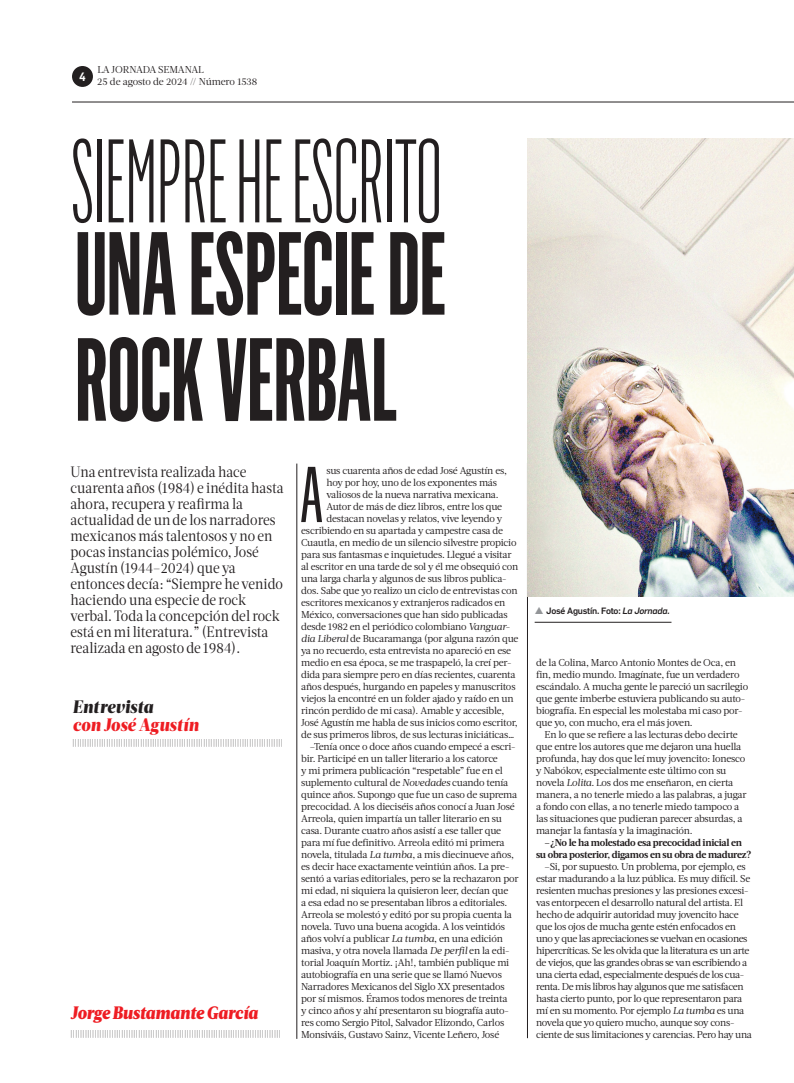
<style>
.page{position:relative;width:794px;height:1083px;background:#fff}
.page>*{position:absolute;margin:0;border:0;box-sizing:border-box;transform-origin:0 0}
.t1{font:300 116.3px "Flama Ultracond";letter-spacing:-.01em;color:#231f20;scale:.9 1}
.t2{font:600 115.8px/106px "Flama Ultracond";letter-spacing:-.005em;color:#231f20;scale:.9 1}
.t3{font:77.3px "Flama Ultracond Basic";color:#231f20}
.t4{font:italic 900 18px "Acta";color:#ee1d23;scale:.9 1}
.t5{font:italic 900 18px "Acta Headline";letter-spacing:.015em;color:#ee1d23;scale:.9 1}
.t6{font:italic 900 18px "Acta Headline";letter-spacing:.015em;color:#231f20;scale:.9 1}
.t7{font:15px/16px "Acta Deck";color:#231f20;scale:.9 1}
.t8{font:600 11.9px "Flama Semicond";color:#fff}
.t9{font:10px/12px "Acta";letter-spacing:-.025em;color:#231f20}
.t10{font:700 10px/12px "Acta";letter-spacing:-.03em;color:#231f20;text-align:center}
.t11{font:10px/12px "Acta Deck";letter-spacing:-.01em;color:#231f20}
.t12{font:500 9px "Flama";letter-spacing:-.02em;color:#231f20}
.t13{font:300 8.5px "Acta";color:#231f20}
.s1{font-style:italic}
.s2{color:#939598}
</style>
<div class="page">
<div style="left:72px;top:66px;width:21px;height:21px;background:#231f20;border-radius:50%"></div>
<hr style="left:297px;top:464px;width:1px;height:575px;background:#231f20">
<hr style="left:527px;top:463px;width:1px;height:575px;background:#231f20">
<hr style="left:534px;top:622px;width:137px;height:1px;background:#231f20">
<hr style="left:72px;top:102px;width:722px;height:1px;background:#231f20">
<img style="left:527px;top:138px;width:267px;height:458px">
<p class="t8" style="left:79px;top:68px;width:8px">4</p>
<p class="t11" style="left:97px;top:64px;width:161px">LA JORNADA SEMANAL<br>25 de agosto de 2024 // Número 1538</p>
<h1 class="t1" style="left:70px;top:113px;width:414px">SIEMPRE HE ESCRITO</h1>
<h2 class="t2" style="left:75px;top:220px;width:414px">UNA ESPECIE DE<br>ROCK VERBAL</h2>
<p class="t7" style="left:70px;top:464px;width:238px">Una entrevista realizada hace cuarenta años (1984) e inédita hasta ahora, recupera y reafirma la actualidad de un de los narradores mexicanos más talentosos y no en pocas instancias polémico, José<br>Agustín (1944‒2024) que ya entonces decía: “Siempre he venido haciendo una especie de rock verbal. Toda la concepción del rock está en mi literatura.” (Entrevista realizada en agosto de 1984).</p>
<h3 class="t6" style="left:73px;top:696px;width:91px">Entrevista</h3>
<h3 class="t5" style="left:73px;top:714px;width:141px">con José Agustín</h3>
<p class="t13" style="left:72px;top:738px;width:212px">|||||||||||||||||||||||||||||||||||||||||||||||||||||||||||||||||||||||||||||||||||||||</p>
<h3 class="t4" style="left:70px;top:1002px;width:210px">Jorge Bustamante García</h3>
<p class="t13" style="left:70px;top:1029px;width:212px">|||||||||||||||||||||||||||||||||||||||||||||||||||||||||||||||||||||||||||||||||||||||</p>
<h3 class="t3" style="left:300px;top:449px;width:25px">A</h3>
<p class="t9" style="left:326px;top:465px;width:182px">sus cuarenta años de edad José Agustín es,</p>
<p class="t9" style="left:326px;top:477px;width:172px">hoy por hoy, uno de los exponentes más</p>
<p class="t9" style="left:326px;top:489px;width:173px">valiosos de la nueva narrativa mexicana.</p>
<p class="t9" style="left:326px;top:501px;width:177px">Autor de más de diez libros, entre los que</p>
<p class="t9" style="left:326px;top:513px;width:177px">destacan novelas y relatos, vive leyendo y</p>
<p class="t9" style="left:301px;top:525px;width:203px">escribiendo en su apartada y campestre casa de</p>
<p class="t9" style="left:301px;top:537px;width:217px">Cuautla, en medio de un silencio silvestre propicio</p>
<p class="t9" style="left:301px;top:549px;width:212px">para sus fantasmas e inquietudes. Llegué a visitar</p>
<p class="t9" style="left:301px;top:561px;width:218px">al escritor en una tarde de sol y él me obsequió con</p>
<p class="t9" style="left:301px;top:573px;width:207px">una larga charla y algunos de sus libros publica-</p>
<p class="t9" style="left:301px;top:585px;width:218px">dos. Sabe que yo realizo un ciclo de entrevistas con</p>
<p class="t9" style="left:301px;top:597px;width:206px">escritores mexicanos y extranjeros radicados en</p>
<p class="t9" style="left:301px;top:609px;width:208px">México, conversaciones que han sido publicadas</p>
<p class="t9" style="left:301px;top:621px;width:210px">desde 1982 en el periódico colombiano <span class="s1">Vanguar-</span></p>
<p class="t9" style="left:301px;top:633px;width:219px"><span class="s1">dia Liberal</span> de Bucaramanga (por alguna razón que</p>
<p class="t9" style="left:301px;top:645px;width:211px">ya no recuerdo, esta entrevista no apareció en ese</p>
<p class="t9" style="left:301px;top:657px;width:212px">medio en esa época, se me traspapeló, la creí per-</p>
<p class="t9" style="left:301px;top:669px;width:216px">dida para siempre pero en días recientes, cuarenta</p>
<p class="t9" style="left:301px;top:681px;width:216px">años después, hurgando en papeles y manuscritos</p>
<p class="t9" style="left:301px;top:693px;width:214px">viejos la encontré en un folder ajado y raído en un</p>
<p class="t9" style="left:301px;top:705px;width:205px">rincón perdido de mi casa). Amable y accesible,</p>
<p class="t9" style="left:301px;top:717px;width:218px">José Agustín me habla de sus inicios como escritor,</p>
<p class="t9" style="left:301px;top:729px;width:215px">de sus primeros libros, de sus lecturas iniciáticas…</p>
<p class="t9" style="left:310px;top:741px;width:207px">–Tenía once o doce años cuando empecé a escri-</p>
<p class="t9" style="left:301px;top:753px;width:198px">bir. Participé en un taller literario a los catorce</p>
<p class="t9" style="left:301px;top:765px;width:203px">y mi primera publicación “respetable” fue en el</p>
<p class="t9" style="left:301px;top:777px;width:209px">suplemento cultural de <span class="s1">Novedades</span> cuando tenía</p>
<p class="t9" style="left:301px;top:789px;width:217px">quince años. Supongo que fue un caso de suprema</p>
<p class="t9" style="left:301px;top:801px;width:215px">precocidad. A los dieciséis años conocí a Juan José</p>
<p class="t9" style="left:301px;top:813px;width:202px">Arreola, quien impartía un taller literario en su</p>
<p class="t9" style="left:301px;top:825px;width:202px">casa. Durante cuatro años asistí a ese taller que</p>
<p class="t9" style="left:301px;top:837px;width:205px">para mí fue definitivo. Arreola editó mi primera</p>
<p class="t9" style="left:301px;top:849px;width:214px">novela, titulada <span class="s1">La tumba</span>, a mis diecinueve años,</p>
<p class="t9" style="left:301px;top:861px;width:210px">es decir hace exactamente veintiún años. La pre-</p>
<p class="t9" style="left:301px;top:873px;width:219px">sentó a varias editoriales, pero se la rechazaron por</p>
<p class="t9" style="left:301px;top:885px;width:209px">mi edad, ni siquiera la quisieron leer, decían que</p>
<p class="t9" style="left:301px;top:897px;width:208px">a esa edad no se presentaban libros a editoriales.</p>
<p class="t9" style="left:301px;top:909px;width:212px">Arreola se molestó y editó por su propia cuenta la</p>
<p class="t9" style="left:301px;top:921px;width:205px">novela. Tuvo una buena acogida. A los veintidós</p>
<p class="t9" style="left:301px;top:933px;width:203px">años volví a publicar <span class="s1">La tumba</span>, en una edición</p>
<p class="t9" style="left:301px;top:945px;width:210px">masiva, y otra novela llamada <span class="s1">De perfil</span> en la edi-</p>
<p class="t9" style="left:301px;top:957px;width:210px">torial Joaquín Mortiz. ¡Ah!, también publique mi</p>
<p class="t9" style="left:301px;top:969px;width:202px">autobiografía en una serie que se llamó Nuevos</p>
<p class="t9" style="left:301px;top:981px;width:205px">Narradores Mexicanos del Siglo XX presentados</p>
<p class="t9" style="left:301px;top:993px;width:208px">por sí mismos. Éramos todos menores de treinta</p>
<p class="t9" style="left:301px;top:1005px;width:209px">y cinco años y ahí presentaron su biografía auto-</p>
<p class="t9" style="left:301px;top:1017px;width:205px">res como Sergio Pitol, Salvador Elizondo, Carlos</p>
<p class="t9" style="left:301px;top:1029px;width:200px">Monsiváis, Gustavo Sainz, Vicente Leñero, José</p>
<p class="t12" style="left:534px;top:604px;width:137px"><span class="s2">▲</span> José Agustín. Foto: <span class="s1">La Jornada.</span></p>
<p class="t9" style="left:536px;top:657px;width:214px">de la Colina, Marco Antonio Montes de Oca, en fin, medio mundo. Imagínate, fue un verdadero escándalo. A mucha gente le pareció un sacrilegio que gente imberbe estuviera publicando su auto&shy;biografía. En especial les molestaba mi caso por&shy;que yo, con mucho, era el más joven.</p>
<p class="t9" style="left:536px;top:729px;width:212px;text-indent:8px">En lo que se refiere a las lecturas debo decirte que entre los autores que me dejaron una huella profunda, hay dos que leí muy jovencito: Ionesco y Nabókov, especialmente este último con su novela <span class="s1">Lolita.</span> Los dos me enseñaron, en cierta manera, a no tenerle miedo a las palabras, a jugar a fondo con ellas, a no tenerle miedo tampoco a las situaciones que pudieran parecer absurdas, a manejar la fantasía y la imaginación.</p>
<p class="t10" style="left:536px;top:837px;width:217px">‒¿No le ha molestado esa precocidad inicial en<br>su obra posterior, digamos en su obra de madurez?</p>
<p class="t9" style="left:536px;top:861px;width:217px;text-indent:8px">‒Si, por supuesto. Un problema, por ejemplo, es estar madurando a la luz pública. Es muy difícil. Se resienten muchas presiones y las presiones excesi&shy;vas entorpecen el desarrollo natural del artista. El hecho de adquirir autoridad muy jovencito hace que los ojos de mucha gente estén enfocados en uno y que las apreciaciones se vuelvan en ocasiones hipercríticas. Se les olvida que la literatura es un arte de viejos, que las grandes obras se van escribiendo a una cierta edad, especialmente después de los cua&shy;renta. De mis libros hay algunos que me satisfacen hasta cierto punto, por lo que representaron para mí en su momento. Por ejemplo <span class="s1">La tumba</span> es una novela que yo quiero mucho, aunque soy cons&shy;ciente de sus limitaciones y carencias. Pero hay una</p>
</div>
